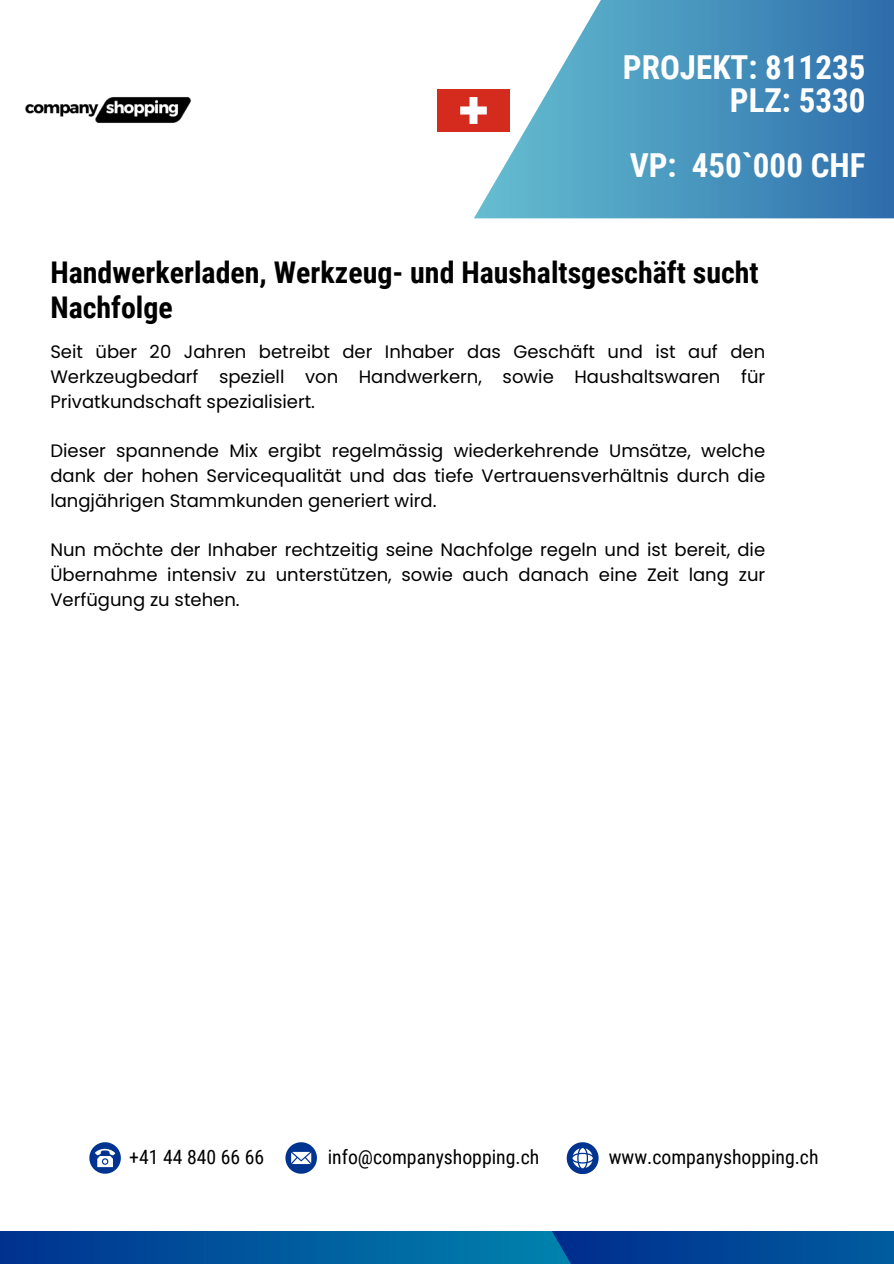
<style>
.page{position:relative;width:894px;height:1264px;background:#fff}
.page>*{position:absolute;margin:0;border:0;box-sizing:border-box;transform-origin:0 0}
.t1{font:700 33px "Roboto Condensed";color:#fff}
.t2{font:700 29.85px/34.8px "Roboto Condensed";color:#000}
.t3{font:19.65px "Roboto Condensed";color:#000}
.t4{font:18px/24.8px "Poppins";color:#000;text-align:justify}
</style>
<div class="page">
<svg style="left:473px;top:0;width:420px;height:218px;background:#60a0c5"></svg>
<svg style="left:665px;top:1231px;width:228px;height:32px;background:#004c99"></svg>
<svg style="left:0;top:1231px;width:665px;height:32px;background:#00539b"></svg>
<svg style="left:89px;top:1142px;width:32px;height:31px"></svg>
<svg style="left:285px;top:1142px;width:32px;height:31px"></svg>
<svg style="left:566px;top:1142px;width:32px;height:31px"></svg>
<img style="left:25px;top:97px;width:167px;height:26px">
<img style="left:438px;top:89px;width:72px;height:42px">
<p class="t1" style="left:622px;top:49px;width:244px">PROJEKT: 811235</p>
<p class="t1" style="left:729px;top:81px;width:137px">PLZ: 5330</p>
<p class="t1" style="left:629px;top:147px;width:237px">VP: 450`000 CHF</p>
<p class="t2" style="left:50px;top:256px;width:709px">Handwerkerladen, Werkzeug- und Haushaltsgeschäft sucht<br>Nachfolge</p>
<p class="t4" style="left:50px;top:339px;width:716px">Seit über 20 Jahren betreibt der Inhaber das Geschäft und ist auf den Werkzeugbedarf speziell von Handwerkern, sowie Haushaltswaren für Privatkundschaft spezialisiert.</p>
<p class="t4" style="left:50px;top:438px;width:716px">Dieser spannende Mix ergibt regelmässig wiederkehrende Umsätze, welche dank der hohen Servicequalität und das tiefe Vertrauensverhältnis durch die langjährigen Stammkunden generiert wird.</p>
<p class="t4" style="left:50px;top:537px;width:716px">Nun möchte der Inhaber rechtzeitig seine Nachfolge regeln und ist bereit, die Übernahme intensiv zu unterstützen, sowie auch danach eine Zeit lang zur Verfügung zu stehen.</p>
<p class="t3" style="left:129px;top:1145px;width:136px">+41 44 840 66 66</p>
<p class="t3" style="left:327px;top:1145px;width:213px">info@companyshopping.ch</p>
<p class="t3" style="left:608px;top:1145px;width:211px">www.companyshopping.ch</p>
</div>
